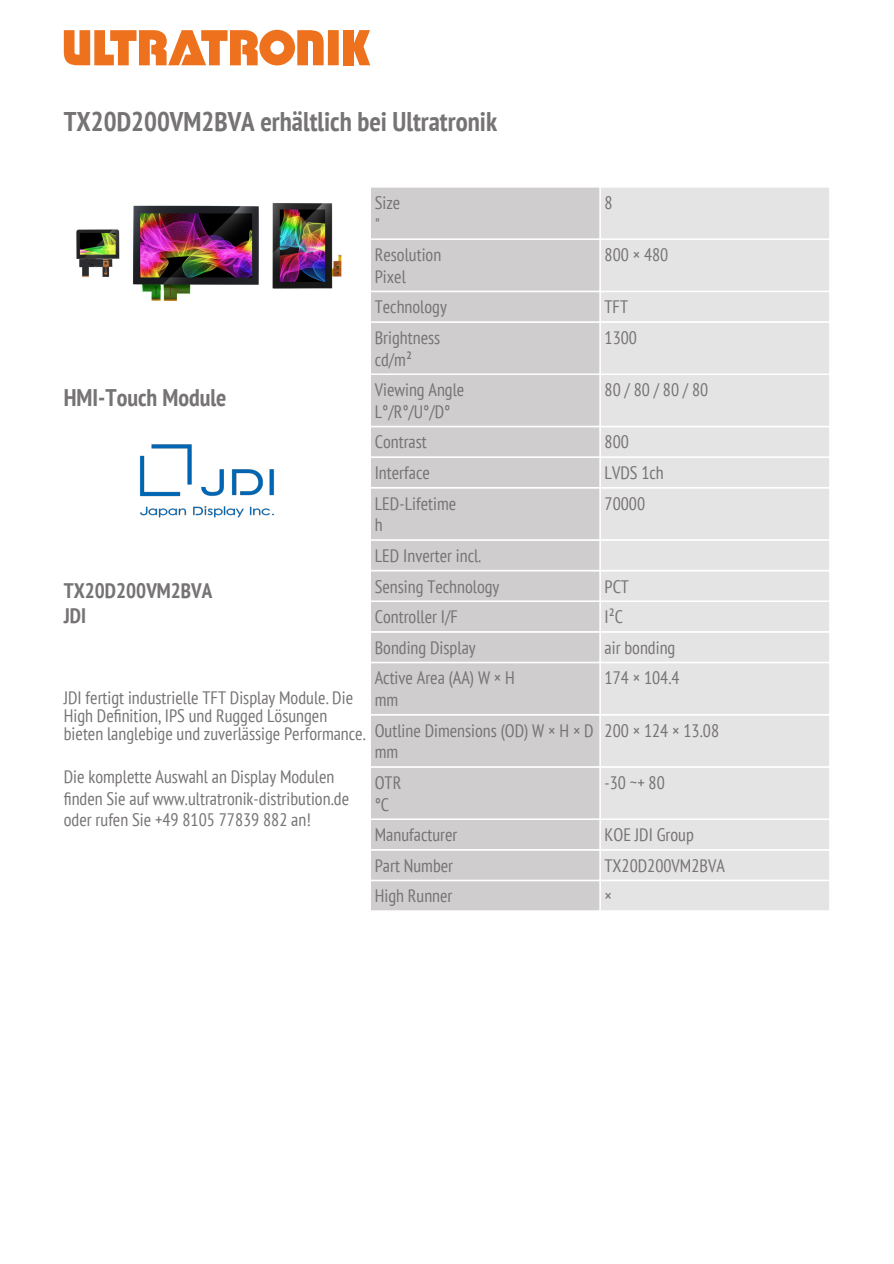
<style>
.page{position:relative;width:894px;height:1264px;background:#fff}
.page>*{position:absolute;margin:0;border:0;box-sizing:border-box;transform-origin:0 0}
.t1{font:700 condensed 27px "PT Sans";color:#767374}
.t2{font:700 condensed 24px "PT Sans";color:#767374}
.t3{font:700 condensed 21px/25.2px "PT Sans";color:#767374}
.t4{font:condensed 18px/21.6px "PT Sans";color:#767374}
</style>
<div class="page">
<div style="left:599px;top:879px;width:231px;height:32px;background:#e5e4e4;border:2px solid #fff"></div>
<div style="left:369px;top:879px;width:231px;height:32px;background:#cfcdcd;border:2px solid #fff"></div>
<div style="left:599px;top:848px;width:231px;height:33px;background:#e5e4e4;border:2px solid #fff"></div>
<div style="left:369px;top:848px;width:231px;height:33px;background:#cfcdcd;border:2px solid #fff"></div>
<div style="left:599px;top:818px;width:231px;height:32px;background:#e5e4e4;border:2px solid #fff"></div>
<div style="left:369px;top:818px;width:231px;height:32px;background:#cfcdcd;border:2px solid #fff"></div>
<div style="left:599px;top:766px;width:231px;height:53px;background:#e5e4e4;border:2px solid #fff"></div>
<div style="left:369px;top:766px;width:231px;height:53px;background:#cfcdcd;border:2px solid #fff"></div>
<div style="left:599px;top:713px;width:231px;height:54px;background:#e5e4e4;border:2px solid #fff"></div>
<div style="left:369px;top:713px;width:231px;height:54px;background:#cfcdcd;border:2px solid #fff"></div>
<div style="left:599px;top:661px;width:231px;height:54px;background:#e5e4e4;border:2px solid #fff"></div>
<div style="left:369px;top:661px;width:231px;height:54px;background:#cfcdcd;border:2px solid #fff"></div>
<div style="left:599px;top:631px;width:231px;height:32px;background:#e5e4e4;border:2px solid #fff"></div>
<div style="left:369px;top:631px;width:231px;height:32px;background:#cfcdcd;border:2px solid #fff"></div>
<div style="left:599px;top:600px;width:231px;height:32px;background:#e5e4e4;border:2px solid #fff"></div>
<div style="left:369px;top:600px;width:231px;height:32px;background:#cfcdcd;border:2px solid #fff"></div>
<div style="left:599px;top:569px;width:231px;height:33px;background:#e5e4e4;border:2px solid #fff"></div>
<div style="left:369px;top:569px;width:231px;height:33px;background:#cfcdcd;border:2px solid #fff"></div>
<div style="left:599px;top:539px;width:231px;height:32px;background:#e5e4e4;border:2px solid #fff"></div>
<div style="left:369px;top:539px;width:231px;height:32px;background:#cfcdcd;border:2px solid #fff"></div>
<div style="left:599px;top:487px;width:231px;height:53px;background:#e5e4e4;border:2px solid #fff"></div>
<div style="left:369px;top:487px;width:231px;height:53px;background:#cfcdcd;border:2px solid #fff"></div>
<div style="left:599px;top:456px;width:231px;height:32px;background:#e5e4e4;border:2px solid #fff"></div>
<div style="left:369px;top:456px;width:231px;height:32px;background:#cfcdcd;border:2px solid #fff"></div>
<div style="left:599px;top:425px;width:231px;height:33px;background:#e5e4e4;border:2px solid #fff"></div>
<div style="left:369px;top:425px;width:231px;height:33px;background:#cfcdcd;border:2px solid #fff"></div>
<div style="left:599px;top:373px;width:231px;height:54px;background:#e5e4e4;border:2px solid #fff"></div>
<div style="left:369px;top:373px;width:231px;height:54px;background:#cfcdcd;border:2px solid #fff"></div>
<div style="left:599px;top:321px;width:231px;height:54px;background:#e5e4e4;border:2px solid #fff"></div>
<div style="left:369px;top:321px;width:231px;height:54px;background:#cfcdcd;border:2px solid #fff"></div>
<div style="left:599px;top:290px;width:231px;height:33px;background:#e5e4e4;border:2px solid #fff"></div>
<div style="left:369px;top:290px;width:231px;height:33px;background:#cfcdcd;border:2px solid #fff"></div>
<div style="left:599px;top:238px;width:231px;height:54px;background:#e5e4e4;border:2px solid #fff"></div>
<div style="left:369px;top:238px;width:231px;height:54px;background:#cfcdcd;border:2px solid #fff"></div>
<div style="left:599px;top:186px;width:231px;height:54px;background:#e5e4e4;border:2px solid #fff"></div>
<div style="left:369px;top:186px;width:231px;height:54px;background:#cfcdcd;border:2px solid #fff"></div>
<div style="left:343px;top:30px;width:10px;height:35px;background:#ee721e"></div>
<svg style="left:353px;top:30px;width:17px;height:35px"></svg>
<svg style="left:64px;top:30px;width:274px;height:35px"></svg>
<img style="left:76px;top:203px;width:266px;height:98px">
<img style="left:140px;top:444px;width:134px;height:74px">
<h1 class="t1" style="left:64px;top:111px;width:434px">TX20D200VM2BVA erhältlich bei Ultratronik</h1>
<h2 class="t2" style="left:64px;top:387px;width:164px">HMI-Touch Module</h2>
<p class="t3" style="left:64px;top:580px;width:150px">TX20D200VM2BVA<br>JDI</p>
<p class="t4" style="left:64px;top:690px;width:303px;line-height:18px">JDI fertigt industrielle TFT Display Module. Die<br>High Definition, IPS und Rugged Lösungen bieten langlebige und zuverlässige Performance.</p>
<p class="t4" style="left:64px;top:767px;width:287px">Die komplette Auswahl an Display Modulen finden Sie auf www.ultratronik-distribution.de oder rufen Sie +49 8105 77839 882 an!</p>
<p class="t4" style="left:374px;top:193px;width:27px">Size "</p>
<p class="t4" style="left:604px;top:193px;width:10px">8</p>
<p class="t4" style="left:374px;top:246px;width:68px">Resolution<br>Pixel</p>
<p class="t4" style="left:604px;top:246px;width:65px">800 × 480</p>
<p class="t4" style="left:374px;top:298px;width:73px">Technology</p>
<p class="t4" style="left:604px;top:298px;width:25px">TFT</p>
<p class="t4" style="left:374px;top:328px;width:67px">Brightness cd/m²</p>
<p class="t4" style="left:604px;top:328px;width:34px">1300</p>
<p class="t4" style="left:374px;top:381px;width:91px">Viewing Angle<br>L°/R°/U°/D°</p>
<p class="t4" style="left:604px;top:381px;width:105px">80 / 80 / 80 / 80</p>
<p class="t4" style="left:374px;top:433px;width:54px">Contrast</p>
<p class="t4" style="left:604px;top:433px;width:26px">800</p>
<p class="t4" style="left:374px;top:463px;width:57px">Interface</p>
<p class="t4" style="left:604px;top:463px;width:61px">LVDS 1ch</p>
<p class="t4" style="left:374px;top:494px;width:83px">LED-Lifetime h</p>
<p class="t4" style="left:604px;top:494px;width:42px">70000</p>
<p class="t4" style="left:374px;top:542px;width:126px;line-height:30.6px">LED Inverter incl.<br>Sensing Technology</p>
<p class="t4" style="left:604px;top:577px;width:26px">PCT</p>
<p class="t4" style="left:374px;top:607px;width:85px">Controller I/F</p>
<p class="t4" style="left:604px;top:607px;width:20px">I²C</p>
<p class="t4" style="left:374px;top:638px;width:102px">Bonding Display</p>
<p class="t4" style="left:604px;top:638px;width:72px">air bonding</p>
<p class="t4" style="left:374px;top:669px;width:141px">Active Area (AA) W × H mm</p>
<p class="t4" style="left:604px;top:669px;width:77px">174 × 104.4</p>
<p class="t4" style="left:374px;top:721px;width:220px">Outline Dimensions (OD) W × H × D mm</p>
<p class="t4" style="left:604px;top:721px;width:116px">200 × 124 × 13.08</p>
<p class="t4" style="left:374px;top:773px;width:28px">OTR °C</p>
<p class="t4" style="left:604px;top:773px;width:62px">-30 ~+ 80</p>
<p class="t4" style="left:374px;top:825px;width:84px">Manufacturer</p>
<p class="t4" style="left:604px;top:825px;width:91px">KOE JDI Group</p>
<p class="t4" style="left:374px;top:856px;width:80px">Part Number</p>
<p class="t4" style="left:604px;top:856px;width:122px">TX20D200VM2BVA</p>
<p class="t4" style="left:374px;top:886px;width:79px">High Runner</p>
<p class="t4" style="left:604px;top:886px;width:9px">×</p>
</div>
